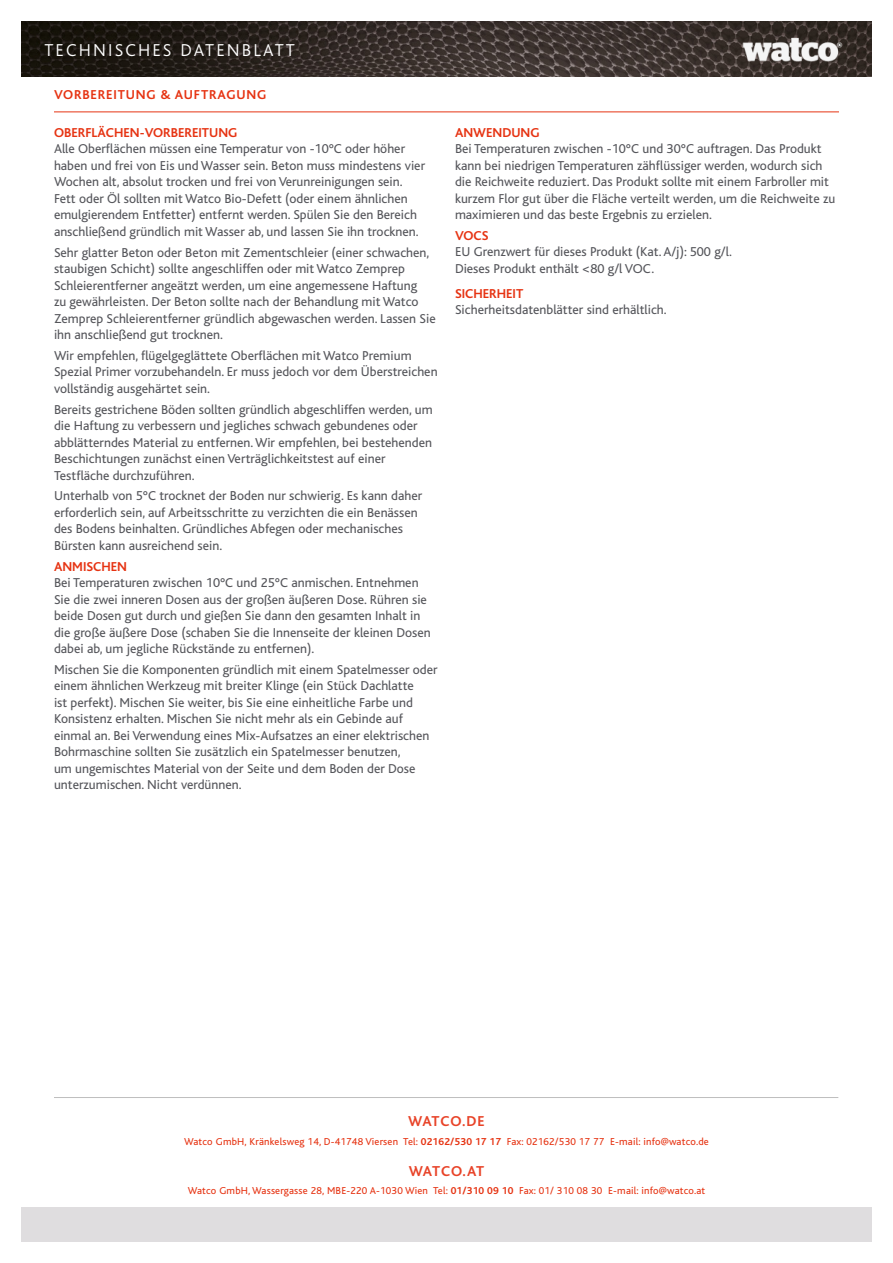
<style>
.page{position:relative;width:893px;height:1263px;background:#fff}
.page>*{position:absolute;margin:0;border:0;box-sizing:border-box;transform-origin:0 0}
.t1{font:300 18px "Bliss";letter-spacing:.12em;color:#fff}
.t2{font:700 15px "Bliss";letter-spacing:.06em;color:#e84328}
.t3{font:13.5px/16.5px "Bliss";color:#55565b}
.t4{font:700 13.5px "Bliss";color:#e63312}
.t5{font:700 13.5px "Bliss";letter-spacing:.06em;color:#e63312}
.t6{font:10.5px "Bliss";letter-spacing:.02em;color:#e63312}
.s1{font-weight:700}
</style>
<div class="page">
<div style="left:21px;top:1208px;width:851px;height:34px;background:#dfdddf"></div>
<img style="left:21px;top:21px;width:851px;height:56px">
<img style="left:734px;top:30px;width:115px;height:39px">
<hr style="left:54px;top:112px;width:785px;height:1px;background:#e63312">
<hr style="left:54px;top:1097px;width:784px;height:1px;background:#bebebe">
<h1 class="t1" style="left:44px;top:41px;width:106px">TECHNISCHES</h1>
<h1 class="t1" style="left:180px;top:41px;width:48px">DATENBLATT</h1>
<p class="t5" style="left:54px;top:88px;width:214px">VORBEREITUNG &amp; AUFTRAGUNG</p>
<p class="t4" style="left:54px;top:125px;width:185px">OBERFLÄCHEN-VORBEREITUNG</p>
<p class="t3" style="left:54px;top:141px;width:373px">Alle Oberflächen müssen eine Temperatur von -10°C oder höher haben und frei von Eis und Wasser sein. Beton muss mindestens vier Wochen alt, absolut trocken und frei von Verunreinigungen sein.<br>Fett oder Öl sollten mit Watco Bio-Defett (oder einem ähnlichen emulgierendem Entfetter) entfernt werden. Spülen Sie den Bereich anschließend gründlich mit Wasser ab, und lassen Sie ihn trocknen.</p>
<p class="t3" style="left:54px;top:244px;width:383px">Sehr glatter Beton oder Beton mit Zementschleier (einer schwachen, staubigen Schicht) sollte angeschliffen oder mit Watco Zemprep Schleierentferner angeätzt werden, um eine angemessene Haftung<br>zu gewährleisten. Der Beton sollte nach der Behandlung mit Watco Zemprep Schleierentferner gründlich abgewaschen werden. Lassen Sie ihn anschließend gut trocknen.</p>
<p class="t3" style="left:54px;top:347px;width:385px">Wir empfehlen, flügelgeglättete Oberflächen mit Watco Premium<br>Spezial Primer vorzubehandeln. Er muss jedoch vor dem Überstreichen vollständig ausgehärtet sein.</p>
<p class="t3" style="left:54px;top:401px;width:380px">Bereits gestrichene Böden sollten gründlich abgeschliffen werden, um die Haftung zu verbessern und jegliches schwach gebundenes oder abblätterndes Material zu entfernen. Wir empfehlen, bei bestehenden Beschichtungen zunächst einen Verträglichkeitstest auf einer Testfläche durchzuführen.</p>
<p class="t3" style="left:54px;top:488px;width:370px">Unterhalb von 5°C trocknet der Boden nur schwierig. Es kann daher erforderlich sein, auf Arbeitsschritte zu verzichten die ein Benässen des Bodens beinhalten. Gründliches Abfegen oder mechanisches Bürsten kann ausreichend sein.</p>
<p class="t4" style="left:54px;top:559px;width:66px">ANMISCHEN</p>
<p class="t3" style="left:54px;top:575px;width:378px">Bei Temperaturen zwischen 10°C und 25°C anmischen. Entnehmen Sie die zwei inneren Dosen aus der großen äußeren Dose. Rühren sie beide Dosen gut durch und gießen Sie dann den gesamten Inhalt in die große äußere Dose (schaben Sie die Innenseite der kleinen Dosen dabei ab, um jegliche Rückstände zu entfernen).</p>
<p class="t3" style="left:54px;top:661px;width:385px">Mischen Sie die Komponenten gründlich mit einem Spatelmesser oder einem ähnlichen Werkzeug mit breiter Klinge (ein Stück Dachlatte<br>ist perfekt). Mischen Sie weiter, bis Sie eine einheitliche Farbe und Konsistenz erhalten. Mischen Sie nicht mehr als ein Gebinde auf einmal an. Bei Verwendung eines Mix-Aufsatzes an einer elektrischen Bohrmaschine sollten Sie zusätzlich ein Spatelmesser benutzen,<br>um ungemischtes Material von der Seite und dem Boden der Dose unterzumischen. Nicht verdünnen.</p>
<p class="t4" style="left:455px;top:125px;width:86px">ANWEN DUNG</p>
<p class="t3" style="left:455px;top:141px;width:382px">Bei Temperaturen zwischen -10°C und 30°C auftragen. Das Produkt kann bei niedrigen Temperaturen zähflüssiger werden, wodurch sich die Reichweite reduziert. Das Produkt sollte mit einem Farbroller mit kurzem Flor gut über die Fläche verteilt werden, um die Reichweite zu maximieren und das beste Ergebnis zu erzielen.</p>
<p class="t4" style="left:455px;top:228px;width:35px">VOCS</p>
<p class="t3" style="left:455px;top:244px;width:278px">EU Grenzwert für dieses Produkt (Kat. A/j): 500 g/l.<br>Dieses Produkt enthält &lt;80 g/l VOC.</p>
<p class="t4" style="left:455px;top:286px;width:58px">SICHERHEIT</p>
<p class="t3" style="left:455px;top:302px;width:213px">Sicherheitsdatenblätter sind erhältlich.</p>
<p class="t2" style="left:408px;top:1113px;width:76px">WATCO.DE</p>
<p class="t6" style="left:184px;top:1135px;width:526px">Watco GmbH, Kränkelsweg 14, D-41748 Viersen Tel: <span class="s1">02162/530 17 17</span> Fax: 02162/530 17 77 E-mail: info@watco.de</p>
<p class="t2" style="left:409px;top:1163px;width:68px">WATCO.AT</p>
<p class="t6" style="left:188px;top:1185px;width:519px">Watco GmbH, Wassergasse 28, MBE-220 A-1030 Wien Tel: <span class="s1">01/310 09 10</span> Fax: 01/ 310 08 30 E-mail: info@watco.at</p>
</div>
